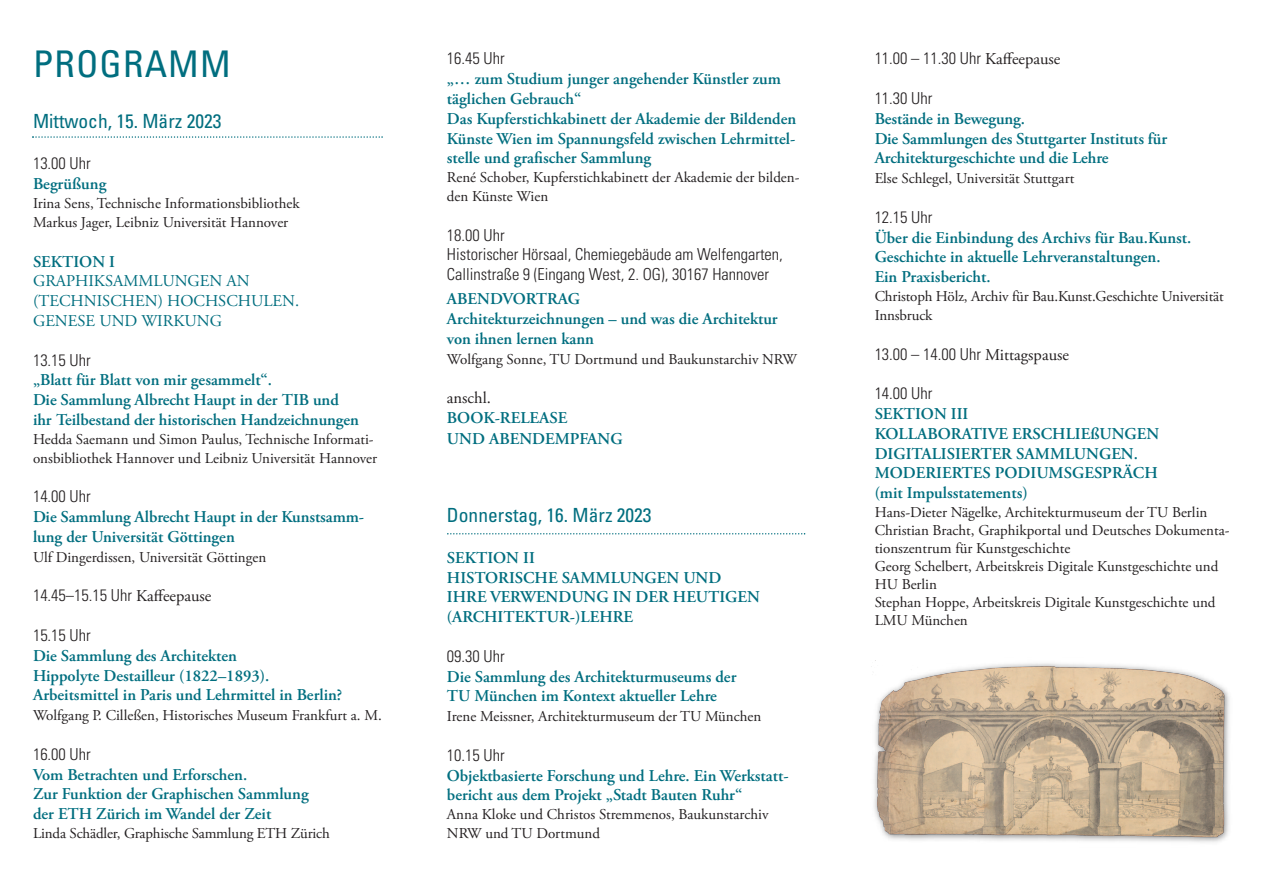
<style>
.page{position:relative;width:1263px;height:893px;background:#fff}
.page>*{position:absolute;margin:0;border:0;box-sizing:border-box;transform-origin:0 0}
.t1{font:condensed 36.75px "Univers";letter-spacing:.03em;color:#006e7f}
.t2{font:condensed 19.5px "Univers";color:#006e7f}
.t3{font:600 16.5px/19.8px "Adobe Garamond Pro";color:#006e7f}
.t4{font:300 condensed 16.5px/19.8px "Univers";color:#231f20}
.t5{font:16.5px "Adobe Garamond Pro";color:#006e7f}
.t6{font:16.5px "Adobe Garamond Pro";color:#231f20}
.t7{font:15px/19px "Adobe Garamond Pro";color:#231f20}
.s1{font-family:"Adobe Garamond Pro";font-weight:400;font-stretch:normal}
</style>
<div class="page">
<img style="left:871px;top:663px;width:359px;height:179px">
<svg style="left:32px;top:136px;width:351px;height:2px"></svg>
<svg style="left:447px;top:533px;width:358px;height:1px"></svg>
<p class="t1" style="left:33px;top:51px;width:199px">PROGRAMM</p>
<p class="t4" style="left:875px;top:50px;width:187px">11.00 – 11.30 Uhr <span class="s1">Kaffeepause</span></p>
<p class="t4" style="left:875px;top:90px;width:59px">11.30 Uhr</p>
<p class="t3" style="left:875px;top:110px;width:152px">Bestände in Bewegung.</p>
<p class="t3" style="left:875px;top:130px;width:294px">Die Sammlungen des Stuttgarter Instituts für</p>
<p class="t3" style="left:875px;top:150px;width:235px">Architekturgeschichte und die Lehre</p>
<p class="t7" style="left:875px;top:170px;width:201px">Else Schlegel, Universität Stuttgart</p>
<p class="t4" style="left:875px;top:209px;width:59px">12.15 Uhr</p>
<p class="t3" style="left:875px;top:229px;width:318px">Über die Einbindung des Archivs für Bau.Kunst.</p>
<p class="t3" style="left:875px;top:249px;width:287px">Geschichte in aktuelle Lehrveranstaltungen.</p>
<p class="t3" style="left:875px;top:269px;width:117px">Ein Praxisbericht.</p>
<p class="t7" style="left:875px;top:288px;width:350px">Christoph Hölz, Archiv für Bau.Kunst.Geschichte Universität<br>Innsbruck</p>
<p class="t4" style="left:875px;top:345px;width:196px">13.00 – 14.00 Uhr <span class="s1">Mittagspause</span></p>
<p class="t4" style="left:875px;top:385px;width:59px">14.00 Uhr</p>
<p class="t3" style="left:875px;top:405px;width:95px">SEKTION III</p>
<p class="t3" style="left:875px;top:425px;width:286px">KOLLABORATIVE ERSCHLIEßUNGEN</p>
<p class="t3" style="left:875px;top:445px;width:265px">DIGITALISIERTER SAMMLUNGEN.</p>
<p class="t3" style="left:875px;top:465px;width:285px">MODERIERTES PODIUMSGESPRÄCH</p>
<p class="t3" style="left:875px;top:485px;width:155px">(mit Impulsstatements)</p>
<p class="t7" style="left:875px;top:504px;width:334px">Hans-Dieter Nägelke, Architekturmuseum der TU Berlin</p>
<p class="t7" style="left:875px;top:522px;width:356px;line-height:18px">Christian Bracht, Graphikportal und Deutsches Dokumenta&shy;tionszentrum für Kunstgeschichte</p>
<p class="t7" style="left:875px;top:558px;width:345px;line-height:18px">Georg Schelbert, Arbeitskreis Digitale Kunstgeschichte und<br>HU Berlin</p>
<p class="t7" style="left:875px;top:594px;width:342px;line-height:18px">Stephan Hoppe, Arbeitskreis Digitale Kunstgeschichte und<br>LMU München</p>
<p class="t4" style="left:447px;top:50px;width:59px">16.45 Uhr</p>
<p class="t3" style="left:447px;top:71px;width:335px">„… zum Studium junger angehender Künstler zum täglichen Gebrauch“</p>
<p class="t3" style="left:447px;top:110px;width:351px;text-align:justify">Das Kupferstichkabinett der Akademie der Bildenden Künste Wien im Spannungsfeld zwischen Lehrmittel&shy;stelle und grafischer Sammlung</p>
<p class="t7" style="left:447px;top:169px;width:354px">René Schober, Kupferstichkabinett der Akademie der bilden&shy;den Künste Wien</p>
<p class="t4" style="left:447px;top:227px;width:59px">18.00 Uhr</p>
<p class="t4" style="left:447px;top:246px;width:337px">Historischer Hörsaal, Chemiegebäude am Welfengarten,<br>Callinstraße 9 (Eingang West, 2. OG), 30167 Hannover</p>
<p class="t3" style="left:447px;top:291px;width:135px">ABENDVORTRAG</p>
<p class="t3" style="left:447px;top:311px;width:332px">Architekturzeichnungen – und was die Architektur von ihnen lernen kann</p>
<p class="t7" style="left:447px;top:351px;width:351px">Wolfgang Sonne, TU Dortmund und Baukunstarchiv NRW</p>
<p class="t6" style="left:447px;top:392px;width:45px">anschl.</p>
<p class="t3" style="left:447px;top:410px;width:122px">BOOK-RELEASE</p>
<p class="t3" style="left:447px;top:430px;width:177px">UND ABENDEMPFANG</p>
<p class="t2" style="left:33px;top:114px;width:190px">Mittwoch, 15. März 2023</p>
<p class="t4" style="left:33px;top:155px;width:59px">13.00 Uhr</p>
<p class="t3" style="left:33px;top:176px;width:75px">Begrüßung</p>
<p class="t7" style="left:33px;top:195px;width:268px">Irina Sens, Technische Informationsbibliothek</p>
<p class="t7" style="left:33px;top:214px;width:257px">Markus Jager, Leibniz Universität Hannover</p>
<p class="t3" style="left:33px;top:253px;width:84px">SEKTION I</p>
<p class="t5" style="left:33px;top:274px;width:218px">GRAPHIKSAMMLUNGEN AN</p>
<p class="t5" style="left:33px;top:294px;width:268px">(TECHNISCHEN) HOCHSCHULEN.</p>
<p class="t5" style="left:33px;top:314px;width:191px">GENESE UND WIRKUNG</p>
<p class="t4" style="left:33px;top:351px;width:59px">13.15 Uhr</p>
<p class="t3" style="left:33px;top:372px;width:241px">„Blatt für Blatt von mir gesammelt“.</p>
<p class="t3" style="left:33px;top:392px;width:307px">Die Sammlung Albrecht Haupt in der TIB und</p>
<p class="t3" style="left:33px;top:411px;width:327px">ihr Teilbestand der historischen Handzeichnungen</p>
<p class="t7" style="left:33px;top:431px;width:346px">Hedda Saemann und Simon Paulus, Technische Informati&shy;onsbibliothek Hannover und Leibniz Universität Hannover</p>
<p class="t4" style="left:33px;top:488px;width:59px">14.00 Uhr</p>
<p class="t3" style="left:33px;top:509px;width:333px">Die Sammlung Albrecht Haupt in der Kunstsamm&shy;lung der Universität Göttingen</p>
<p class="t7" style="left:33px;top:549px;width:235px">Ulf Dingerdissen, Universität Göttingen</p>
<p class="t4" style="left:33px;top:587px;width:180px">14.45–15.15 Uhr <span class="s1">Kaffeepause</span></p>
<p class="t4" style="left:33px;top:627px;width:59px">15.15 Uhr</p>
<p class="t3" style="left:33px;top:647px;width:206px">Die Sammlung des Architekten</p>
<p class="t3" style="left:33px;top:667px;width:238px">Hippolyte Destailleur (1822–1893).</p>
<p class="t3" style="left:33px;top:687px;width:311px">Arbeitsmittel in Paris und Lehrmittel in Berlin?</p>
<p class="t7" style="left:33px;top:707px;width:350px">Wolfgang P. Cilleßen, Historisches Museum Frankfurt a. M.</p>
<p class="t4" style="left:33px;top:746px;width:59px">16.00 Uhr</p>
<p class="t3" style="left:33px;top:766px;width:216px">Vom Betrachten und Erforschen.</p>
<p class="t3" style="left:33px;top:786px;width:277px">Zur Funktion der Graphischen Sammlung</p>
<p class="t3" style="left:33px;top:806px;width:240px">der ETH Zürich im Wandel der Zeit</p>
<p class="t7" style="left:33px;top:825px;width:298px">Linda Schädler, Graphische Sammlung ETH Zürich</p>
<p class="t2" style="left:447px;top:507px;width:206px">Donnerstag, 16. März 2023</p>
<p class="t3" style="left:447px;top:549px;width:89px">SEKTION II</p>
<p class="t3" style="left:447px;top:569px;width:276px">HISTORISCHE SAMMLUNGEN UND</p>
<p class="t3" style="left:447px;top:589px;width:315px">IHRE VERWENDUNG IN DER HEUTIGEN</p>
<p class="t3" style="left:447px;top:608px;width:188px">(ARCHITEKTUR-)LEHRE</p>
<p class="t4" style="left:447px;top:648px;width:59px">09.30 Uhr</p>
<p class="t3" style="left:447px;top:668px;width:291px">Die Sammlung des Architekturmuseums der</p>
<p class="t3" style="left:447px;top:688px;width:271px">TU München im Kontext aktueller Lehre</p>
<p class="t7" style="left:447px;top:708px;width:316px">Irene Meissner, Architekturmuseum der TU München</p>
<p class="t4" style="left:447px;top:747px;width:59px">10.15 Uhr</p>
<p class="t3" style="left:447px;top:767px;width:343px">Objektbasierte Forschung und Lehre. Ein Werkstatt&shy;bericht aus dem Projekt „Stadt Bauten Ruhr“</p>
<p class="t7" style="left:447px;top:806px;width:323px">Anna Kloke und Christos Stremmenos, Baukunstarchiv<br>NRW und TU Dortmund</p>
</div>
